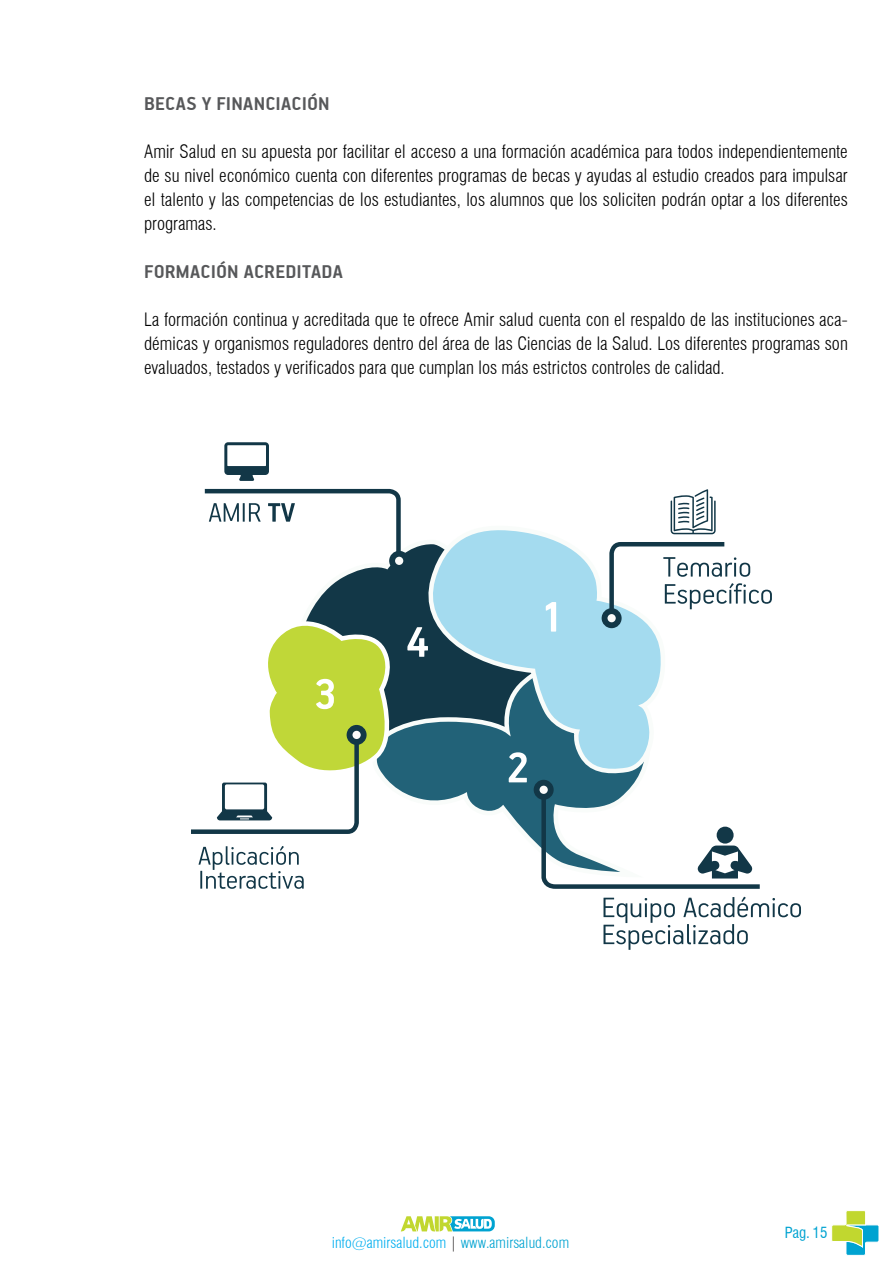
<style>
.page{position:relative;width:893px;height:1263px;background:#fff}
.page>*{position:absolute;margin:0;border:0;box-sizing:border-box;transform-origin:0 0}
.t1{font:700 21px "PF Handbook Pro";letter-spacing:.01em;color:#57585a}
.t2{font:300 condensed 18px/24px "Swiss 721 BT";color:#000;text-align:justify}
.t3{font:300 condensed 15px "Swiss 721 BT";color:#00aeef}
.t4{font:condensed 15px "Swiss 721 BT";color:#00a3d1}
.s1{color:#231f20}
.s2{color:#00a3d1}
</style>
<div class="page">
<svg style="left:401px;top:1216px;width:94px;height:16px"></svg>
<svg style="left:831px;top:1210px;width:48px;height:46px"></svg>
<svg style="left:318px;top:546px;width:101px;height:87px"></svg>
<svg style="left:400px;top:633px;width:238px;height:213px"></svg>
<svg style="left:419px;top:523px;width:252px;height:255px"></svg>
<svg style="left:407px;top:627px;width:21px;height:30px"></svg>
<svg style="left:546px;top:602px;width:10px;height:30px"></svg>
<svg style="left:509px;top:752px;width:18px;height:30px"></svg>
<div style="left:389px;top:551px;width:20px;height:20px;background:#123747;border-radius:50%"></div>
<div style="left:395px;top:557px;width:8px;height:8px;background:#fbfbfa;border-radius:50%"></div>
<svg style="left:204px;top:488px;width:199px;height:70px"></svg>
<svg style="left:199px;top:846px;width:105px;height:43px"></svg>
<svg style="left:224px;top:442px;width:45px;height:39px"></svg>
<svg style="left:607px;top:540px;width:165px;height:74px"></svg>
<div style="left:602px;top:608px;width:20px;height:20px;background:#123747;border-radius:50%"></div>
<div style="left:607px;top:614px;width:9px;height:8px;background:#fbfbfa;border-radius:50%"></div>
<svg style="left:671px;top:489px;width:45px;height:45px"></svg>
<svg style="left:191px;top:600px;width:209px;height:234px"></svg>
<div style="left:534px;top:780px;width:20px;height:20px;background:#123747;border-radius:50%"></div>
<div style="left:540px;top:786px;width:8px;height:8px;background:#fbfbfa;border-radius:50%"></div>
<svg style="left:539px;top:794px;width:221px;height:95px"></svg>
<svg style="left:603px;top:897px;width:198px;height:53px"></svg>
<p class="t1" style="left:144px;top:90px;width:187px">BECAS Y FINANCIACIÓN</p>
<p class="t2" style="left:144px;top:139px;width:705px">Amir Salud en su apuesta por facilitar el acceso a una formación académica para todos independientemente de su nivel económico cuenta con diferentes programas de becas y ayudas al estudio creados para impulsar el talento y las competencias de los estudiantes, los alumnos que los soliciten podrán optar a los diferentes programas.</p>
<p class="t1" style="left:144px;top:258px;width:200px">FORMACIÓN ACREDITADA</p>
<p class="t2" style="left:144px;top:307px;width:705px">La formación continua y acreditada que te ofrece Amir salud cuenta con el respaldo de las instituciones aca&shy;démicas y organismos reguladores dentro del área de las Ciencias de la Salud. Los diferentes programas son evaluados, testados y verificados para que cumplan los más estrictos controles de calidad.</p>
<p class="t3" style="left:332px;top:1233px;width:239px">info@amirsalud.com <span class="s1">|</span> <span class="s2">www.amirsalud.com</span></p>
<p class="t4" style="left:785px;top:1224px;width:44px">Pag. 15</p>
</div>
